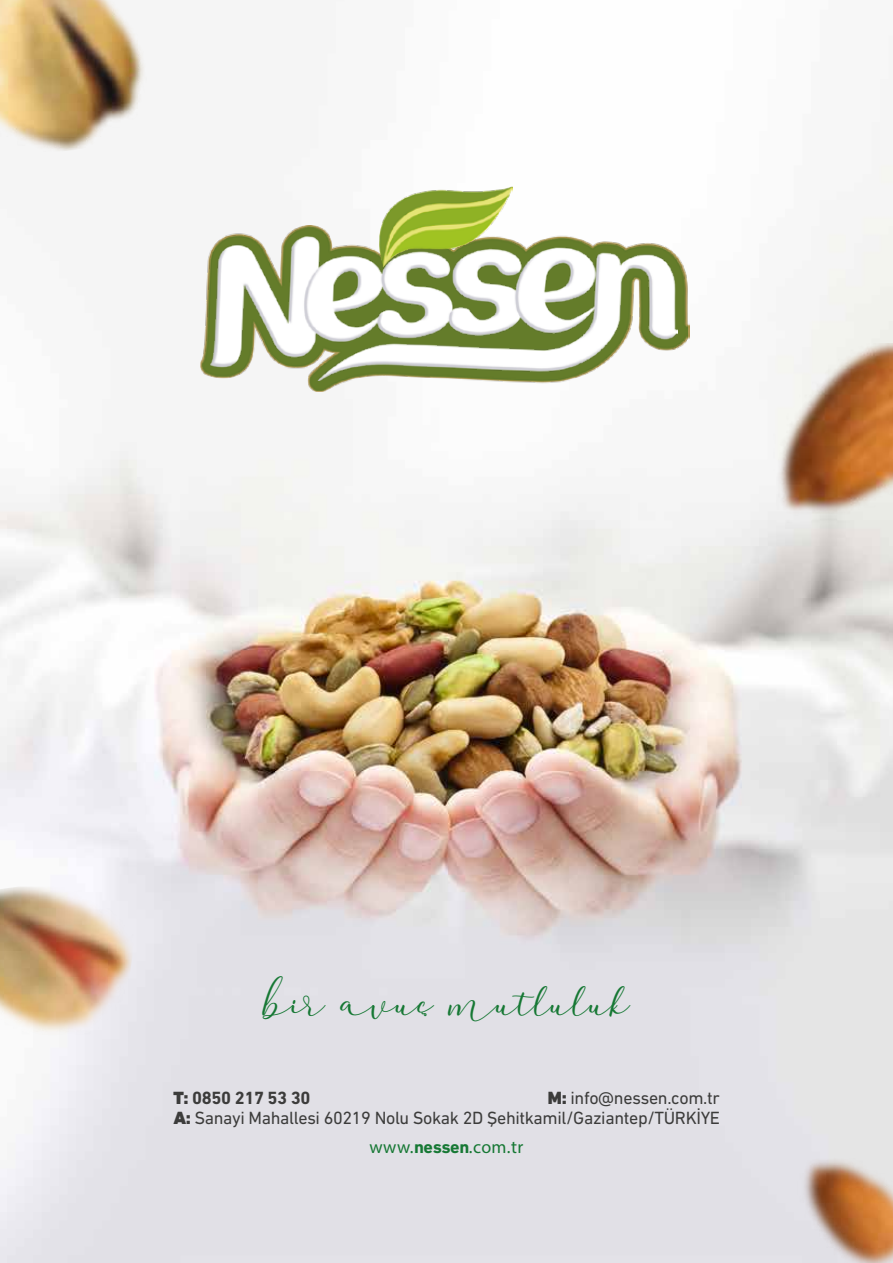
<style>
.page{position:relative;width:893px;height:1263px;background:#fff}
.page>*{position:absolute;margin:0;border:0;box-sizing:border-box;transform-origin:0 0}
.t1{font:42px "darloune";color:#167834}
.t2{font:18px "DIN Next CYR";letter-spacing:-.02em;color:#3c3c3b}
.t3{font:18px "Myriad Pro";letter-spacing:.02em;color:#167834}
.t4{font:700 18px "DIN Next CYR";letter-spacing:-.02em;color:#3c3c3b}
.s1{font-weight:900}
.s2{font-family:"DIN Next CYR";font-weight:700}
</style>
<div class="page">
<img style="left:0;top:164px;width:893px;height:1099px">
<img style="left:773px;top:344px;width:120px;height:212px">
<img style="left:0;top:0;width:147px;height:152px">
<img style="left:0;top:886px;width:137px;height:149px">
<img style="left:775px;top:1098px;width:118px;height:165px">
<img style="left:200px;top:226px;width:489px;height:166px">
<img style="left:201px;top:227px;width:487px;height:163px">
<img style="left:211px;top:237px;width:467px;height:144px">
<img style="left:379px;top:186px;width:134px;height:80px">
<h1 class="t1" style="left:264px;top:976px;width:367px">Bir Avuç Mutluluk</h1>
<p class="t4" style="left:173px;top:1087px;width:138px"><span class="s1">T:</span> 0850 217 53 30</p>
<p class="t2" style="left:548px;top:1087px;width:173px"><span class="s1">M:</span> info@nessen.com.tr</p>
<p class="t3" style="left:369px;top:1136px;width:155px">www.<span class="s2">nessen</span>.com.tr</p>
<p class="t2" style="left:173px;top:1107px;width:548px"><span class="s1">A:</span> Sanayi Mahallesi 60219 Nolu Sokak 2D Şehitkamil/Gaziantep/TÜRKİYE</p>
</div>
